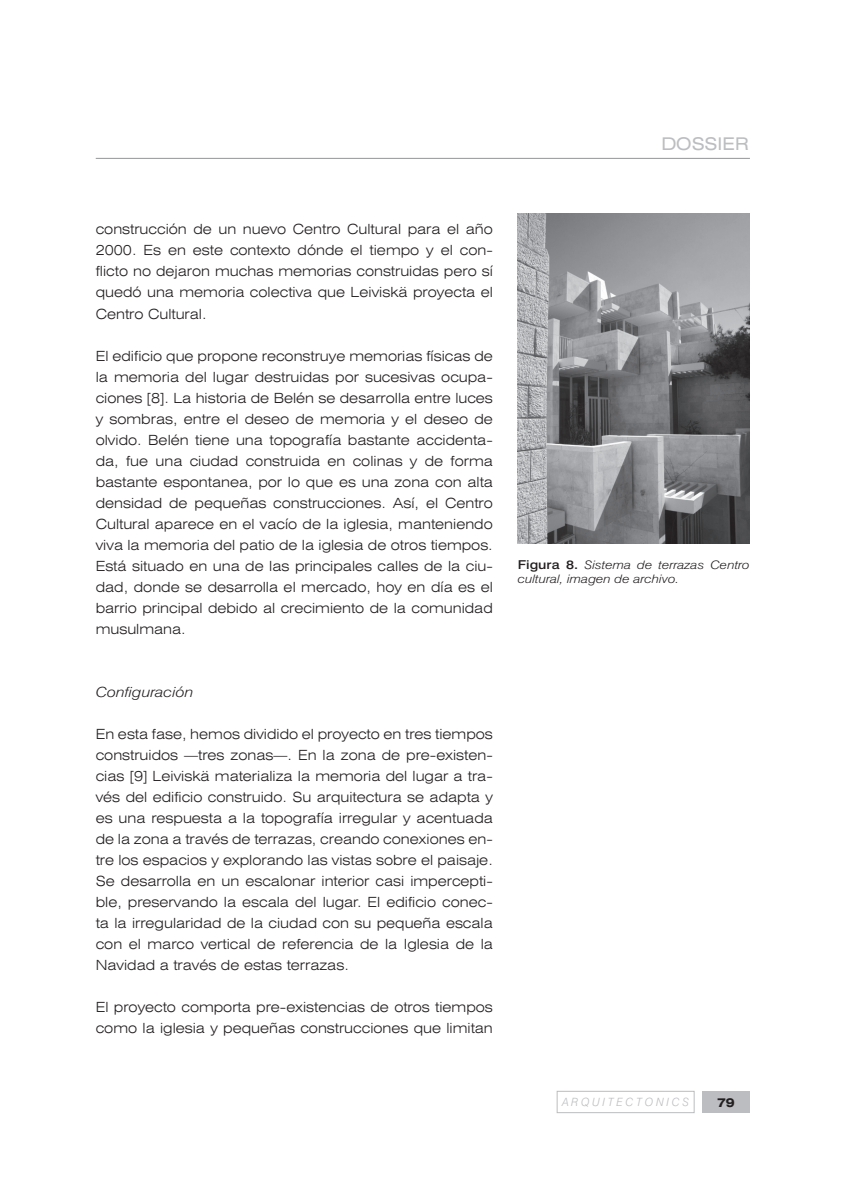
<style>
.page{position:relative;width:844px;height:1191px;background:#fff}
.page>*{position:absolute;margin:0;border:0;box-sizing:border-box;transform-origin:0 0}
.t1{font:expanded 17.5px "Swiss 721 BT";color:#bcbdc0}
.t2{font:300 expanded 14px/21px "Swiss 721 BT";color:#231f20;text-align:justify}
.t3{font:italic 300 14px "Swiss 721 BT";color:#231f20;scale:1.17 1}
.t4{font:700 expanded 12.25px "Swiss 721 BT";color:#231f20}
.t5{font:italic 300 11.72px/14px "Swiss 721 BT";color:#231f20;scale:1.17 1}
.t6{font:italic 300 11.38px "Swiss 721 BT";letter-spacing:.23em;color:#bcbdc0}
.s1{font-weight:500;font-style:normal;font-size:12.25px}
</style>
<div class="page">
<div style="left:702px;top:1091px;width:47px;height:21px;background:#bcbdc0"></div>
<div style="left:556px;top:1090px;width:138px;height:23px;border:1px solid #bcbdc0"></div>
<hr style="left:96px;top:158px;width:653px;height:1px;background:#939598">
<img style="left:517px;top:213px;width:232px;height:330px">
<p class="t1" style="left:661px;top:134px;width:89px">DOSSIER</p>
<p class="t2" style="left:96px;top:219px;width:398px">construcción de un nuevo Centro Cultural para el año 2000. Es en este contexto dónde el tiempo y el con&shy;flicto no dejaron muchas memorias construidas pero sí quedó una memoria colectiva que Leiviskä proyecta el Centro Cultural.</p>
<p class="t2" style="left:96px;top:345px;width:398px">El edificio que propone reconstruye memorias físicas de la memoria del lugar destruidas por sucesivas ocupa&shy;ciones [8]. La historia de Belén se desarrolla entre luces y sombras, entre el deseo de memoria y el deseo de olvido. Belén tiene una topografía bastante accidenta&shy;da, fue una ciudad construida en colinas y de forma bastante espontanea, por lo que es una zona con alta densidad de pequeñas construcciones. Así, el Centro Cultural aparece en el vacío de la iglesia, manteniendo viva la memoria del patio de la iglesia de otros tiempos.<br>Está situado en una de las principales calles de la ciu&shy;dad, donde se desarrolla el mercado, hoy en día es el barrio principal debido al crecimiento de la comunidad musulmana.</p>
<p class="t3" style="left:96px;top:683px;width:85px">Configuración</p>
<p class="t2" style="left:96px;top:723px;width:398px">En esta fase, hemos dividido el proyecto en tres tiempos construidos —tres zonas—. En la zona de pre-existen&shy;cias [9] Leiviskä materializa la memoria del lugar a tra&shy;vés del edificio construido. Su arquitectura se adapta y es una respuesta a la topografía irregular y acentuada de la zona a través de terrazas, creando conexiones en&shy;tre los espacios y explorando las vistas sobre el paisaje.<br>Se desarrolla en un escalonar interior casi impercepti&shy;ble, preservando la escala del lugar. El edificio conec&shy;ta la irregularidad de la ciudad con su pequeña escala con el marco vertical de referencia de la Iglesia de la Navidad a través de estas terrazas.</p>
<p class="t2" style="left:96px;top:996px;width:398px">El proyecto comporta pre-existencias de otros tiempos como la iglesia y pequeñas construcciones que limitan</p>
<p class="t5" style="left:517px;top:558px;width:200px"><span class="s1">Figura 8.</span> Sistema de terrazas Centro cultural, imagen de archivo.</p>
<p class="t6" style="left:562px;top:1095px;width:129px">ARQUITECTONICS</p>
<p class="t4" style="left:717px;top:1094px;width:19px">79</p>
</div>
